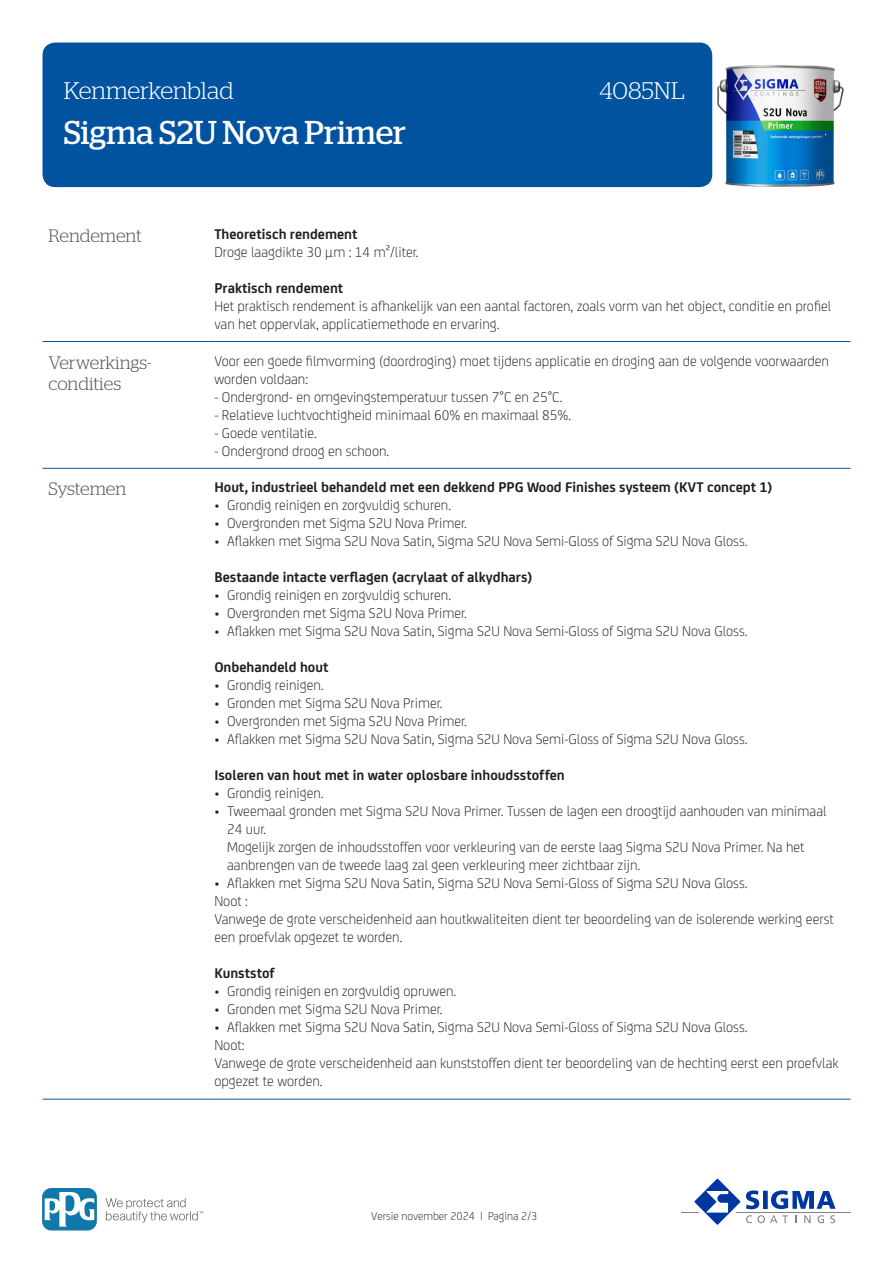
<style>
.page{position:relative;width:893px;height:1263px;background:#fff}
.page>*{position:absolute;margin:0;border:0;box-sizing:border-box;transform-origin:0 0}
.t1{font:33px "Stag";color:#fff}
.t2{font:300 24px "Stag";color:#fff}
.KOP{font:300 18px/21.6px "Stag";letter-spacing:-.005em;color:#57585a}
.BODY{font:300 15px/18px "FS Joey";color:#231f20}
.BODY-2{font:700 15px "FS Joey";color:#231f20}
.t3{font:300 12px "FS Joey";color:#231f20}
.s1{font-weight:700}
</style>
<div class="page">
<div style="left:43px;top:43px;width:669px;height:144px;background:#0153a0;border-radius:13px"></div>
<hr style="left:681px;top:1211px;width:169px;height:1px;background:#808285">
<svg style="left:689px;top:1178px;width:147px;height:47px"></svg>
<svg style="left:106px;top:1198px;width:97px;height:24px"></svg>
<svg style="left:43px;top:1188px;width:54px;height:42px"></svg>
<svg style="left:45px;top:1191px;width:49px;height:35px"></svg>
<hr style="left:43px;top:341px;width:165px;height:1px;background:#0153a0">
<hr style="left:208px;top:341px;width:642px;height:1px;background:#0153a0">
<hr style="left:43px;top:468px;width:165px;height:1px;background:#0153a0">
<hr style="left:208px;top:468px;width:642px;height:1px;background:#0153a0">
<hr style="left:43px;top:1099px;width:165px;height:1px;background:#0153a0">
<hr style="left:208px;top:1099px;width:642px;height:1px;background:#0153a0">
<img style="left:717px;top:65px;width:127px;height:122px">
<h2 class="t2" style="left:64px;top:77px;width:171px">Kenmerkenblad</h2>
<h2 class="t2" style="left:600px;top:77px;width:87px">4085NL</h2>
<h1 class="t1" style="left:64px;top:114px;width:344px">Sigma S2U Nova Primer</h1>
<p class="KOP" style="left:49px;top:225px;width:95px">Rendement</p>
<p class="BODY" style="left:214px;top:224px;width:206px"><span class="s1">Theoretisch rendement<br></span>Droge laagdikte 30 μm : 14 m²/liter.</p>
<p class="BODY" style="left:214px;top:278px;width:619px"><span class="s1">Praktisch rendement<br></span>Het praktisch rendement is afhankelijk van een aantal factoren, zoals vorm van het object, conditie en profiel van het oppervlak, applicatiemethode en ervaring.</p>
<p class="KOP" style="left:49px;top:351px;width:104px">Verwerkings&shy;condities</p>
<p class="BODY" style="left:214px;top:351px;width:616px">Voor een goede filmvorming (doordroging) moet tijdens applicatie en droging aan de volgende voorwaarden worden voldaan:</p>
<p class="BODY" style="left:214px;top:387px;width:350px">- Ondergrond- en omgevingstemperatuur tussen 7°C en 25°C.</p>
<p class="BODY" style="left:214px;top:405px;width:358px">- Relatieve luchtvochtigheid minimaal 60% en maximaal 85%.</p>
<p class="BODY" style="left:214px;top:423px;width:104px">- Goede ventilatie.</p>
<p class="BODY" style="left:214px;top:441px;width:176px">- Ondergrond droog en schoon.</p>
<p class="KOP" style="left:49px;top:478px;width:79px">Systemen</p>
<p class="BODY-2" style="left:214px;top:476px;width:560px">Hout, industrieel behandeld met een dekkend PPG Wood Finishes systeem (KVT concept 1)</p>
<p class="BODY" style="left:214px;top:495px;width:238px">• Grondig reinigen en zorgvuldig schuren.</p>
<p class="BODY" style="left:214px;top:513px;width:254px">• Overgronden met Sigma S2U Nova Primer.</p>
<p class="BODY" style="left:214px;top:531px;width:535px">• Aflakken met Sigma S2U Nova Satin, Sigma S2U Nova Semi-Gloss of Sigma S2U Nova Gloss.</p>
<p class="BODY-2" style="left:214px;top:566px;width:319px">Bestaande intacte verflagen (acrylaat of alkydhars)</p>
<p class="BODY" style="left:214px;top:585px;width:238px">• Grondig reinigen en zorgvuldig schuren.</p>
<p class="BODY" style="left:214px;top:603px;width:254px">• Overgronden met Sigma S2U Nova Primer.</p>
<p class="BODY" style="left:214px;top:621px;width:535px">• Aflakken met Sigma S2U Nova Satin, Sigma S2U Nova Semi-Gloss of Sigma S2U Nova Gloss.</p>
<p class="BODY-2" style="left:214px;top:656px;width:116px">Onbehandeld hout</p>
<p class="BODY" style="left:214px;top:675px;width:111px">• Grondig reinigen.</p>
<p class="BODY" style="left:214px;top:693px;width:230px">• Gronden met Sigma S2U Nova Primer.</p>
<p class="BODY" style="left:214px;top:711px;width:254px">• Overgronden met Sigma S2U Nova Primer.</p>
<p class="BODY" style="left:214px;top:729px;width:535px">• Aflakken met Sigma S2U Nova Satin, Sigma S2U Nova Semi-Gloss of Sigma S2U Nova Gloss.</p>
<p class="BODY-2" style="left:214px;top:764px;width:352px">Isoleren van hout met in water oplosbare inhoudsstoffen</p>
<p class="BODY" style="left:214px;top:783px;width:111px">• Grondig reinigen.</p>
<p class="BODY" style="left:227px;top:801px;width:601px;text-indent:-13px">• Tweemaal gronden met Sigma S2U Nova Primer. Tussen de lagen een droogtijd aanhouden van minimaal 24 uur.<br>Mogelijk zorgen de inhoudsstoffen voor verkleuring van de eerste laag Sigma S2U Nova Primer. Na het aanbrengen van de tweede laag zal geen verkleuring meer zichtbaar zijn.</p>
<p class="BODY" style="left:214px;top:873px;width:535px">• Aflakken met Sigma S2U Nova Satin, Sigma S2U Nova Semi-Gloss of Sigma S2U Nova Gloss.</p>
<p class="BODY" style="left:214px;top:891px;width:621px">Noot :<br>Vanwege de grote verscheidenheid aan houtkwaliteiten dient ter beoordeling van de isolerende werking eerst een proefvlak opgezet te worden.</p>
<p class="BODY-2" style="left:214px;top:962px;width:62px">Kunststof</p>
<p class="BODY" style="left:214px;top:981px;width:243px">• Grondig reinigen en zorgvuldig opruwen.</p>
<p class="BODY" style="left:214px;top:999px;width:230px">• Gronden met Sigma S2U Nova Primer.</p>
<p class="BODY" style="left:214px;top:1017px;width:535px">• Aflakken met Sigma S2U Nova Satin, Sigma S2U Nova Semi-Gloss of Sigma S2U Nova Gloss.</p>
<p class="BODY" style="left:214px;top:1035px;width:626px">Noot:<br>Vanwege de grote verscheidenheid aan kunststoffen dient ter beoordeling van de hechting eerst een proefvlak opgezet te worden.</p>
<p class="t3" style="left:371px;top:1208px;width:168px">Versie november 2024 | Pagina 2/3</p>
</div>
